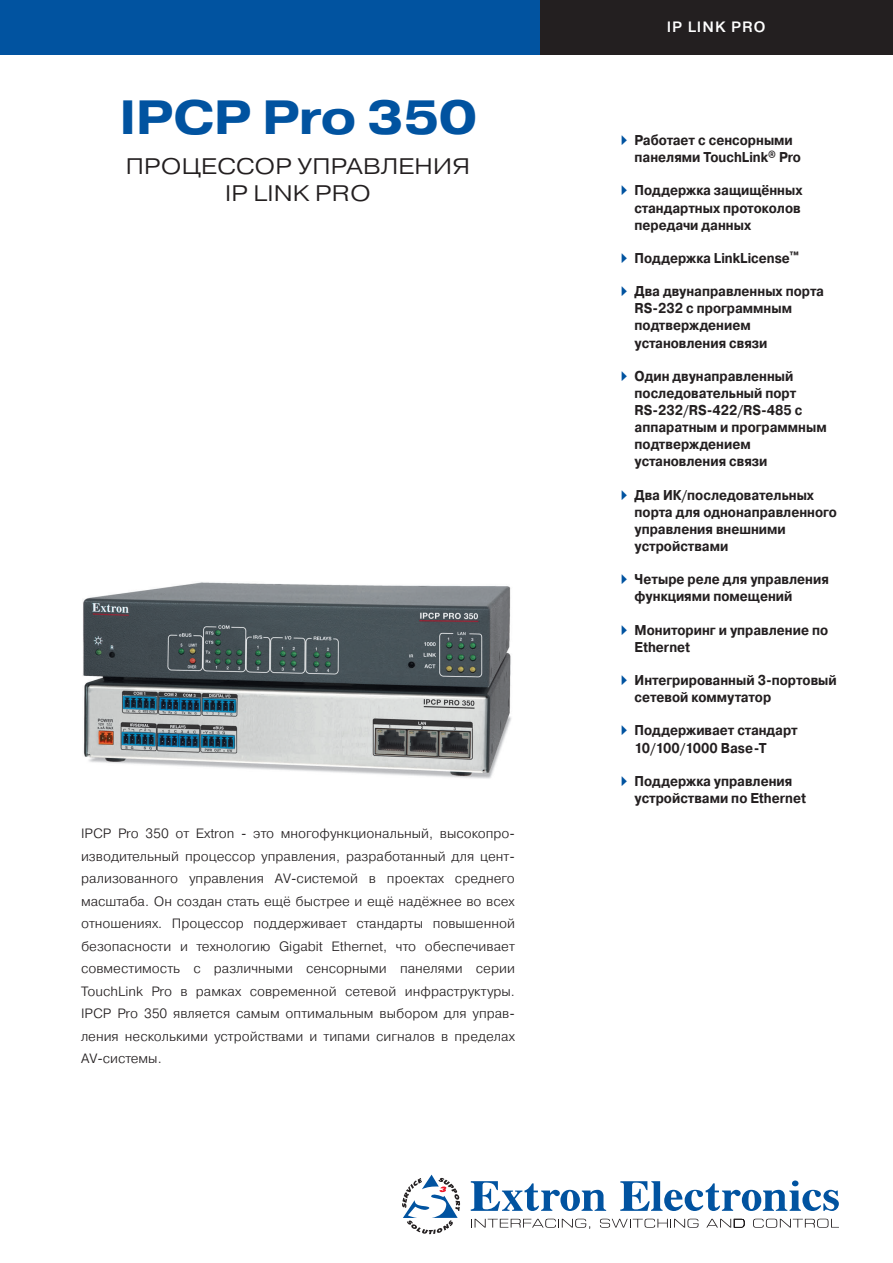
<style>
.page{position:relative;width:893px;height:1263px;background:#fff}
.page>*{position:absolute;margin:0;border:0;box-sizing:border-box;transform-origin:0 0}
.cover_product_name{font:700 48px "Pragmatica Ext";color:#0153a0}
.cover_product_subti{font:300 22.5px/27px "Pragmatica Ext";letter-spacing:.01em;color:#231f20;text-align:center}
.cover_category{font:500 15px "Pragmatica";letter-spacing:.07em;color:#fff}
.t1{font:700 14.25px/17.1px "Pragmatica";color:#231f20;scale:.9 1}
.cover_teaser_paragr{font:300 13.5px/22.5px "Pragmatica";color:#231f20;text-align:justify}
.s1{font-family:"Quick Type Pi";font-weight:400;color:#0153a0}
</style>
<div class="page">
<svg style="left:402px;top:1175px;width:58px;height:59px"></svg>
<svg style="left:471px;top:1181px;width:135px;height:30px"></svg>
<svg style="left:620px;top:1180px;width:219px;height:31px"></svg>
<svg style="left:471px;top:1219px;width:119px;height:10px"></svg>
<svg style="left:600px;top:1219px;width:98px;height:9px"></svg>
<svg style="left:706px;top:1219px;width:39px;height:8px"></svg>
<svg style="left:753px;top:1219px;width:86px;height:9px"></svg>
<div style="left:0;top:0;width:554px;height:54px;background:#0153a0"></div>
<div style="left:540px;top:0;width:353px;height:54px;background:#231f20"></div>
<img style="left:83px;top:582px;width:429px;height:197px">
<p class="cover_product_name" style="left:120px;top:86px;width:358px">IPCP Pro 350</p>
<p class="cover_product_subti" style="left:126px;top:153px;width:346px">ПРОЦЕССОР УПРАВЛЕНИЯ<br>IP LINK PRO</p>
<p class="cover_teaser_paragr" style="left:81px;top:822px;width:435px">IPCP Pro 350 от Extron - это многофункциональный, высокопро&shy;изводительный процессор управления, разработанный для цент&shy;рализованного управления AV-системой в проектах среднего масштаба. Он создан стать ещё быстрее и ещё надёжнее во всех отношениях. Процессор поддерживает стандарты повышенной безопасности и технологию Gigabit Ethernet, что обеспечивает совместимость с различными сенсорными панелями серии TouchLink Pro в рамках современной сетевой инфраструктуры.<br>IPCP Pro 350 является самым оптимальным выбором для управ&shy;ления несколькими устройствами и типами сигналов в пределах AV-системы.</p>
<p class="cover_category" style="left:667px;top:18px;width:100px">IP LINK PRO</p>
<p class="t1" style="left:635px;top:132px;width:186px;text-indent:-14px"><span class="s1">A</span> Работает с сенсорными панелями TouchLink<sup>®</sup> Pro</p>
<p class="t1" style="left:635px;top:182px;width:188px;text-indent:-14px"><span class="s1">A</span> Поддержка защищённых стандартных протоколов передачи данных</p>
<p class="t1" style="left:621px;top:250px;width:199px"><span class="s1">A</span> Поддержка LinkLicense<sup>™</sup></p>
<p class="t1" style="left:635px;top:283px;width:212px;text-indent:-14px"><span class="s1">A</span> Два двунаправленных порта<br>RS-232 с программным подтверждением установления связи</p>
<p class="t1" style="left:635px;top:367px;width:215px;text-indent:-14px"><span class="s1">A</span> Один двунаправленный последовательный порт<br>RS-232/RS-422/RS-485 с аппаратным и программным подтверждением установления связи</p>
<p class="t1" style="left:635px;top:486px;width:226px;text-indent:-14px"><span class="s1">A</span> Два ИК/последовательных порта для однонаправленного управления внешними устройствами</p>
<p class="t1" style="left:635px;top:571px;width:217px;text-indent:-14px"><span class="s1">A</span> Четыре реле для управления функциями помещений</p>
<p class="t1" style="left:635px;top:621px;width:217px;text-indent:-14px"><span class="s1">A</span> Мониторинг и управление по<br>Ethernet</p>
<p class="t1" style="left:635px;top:672px;width:226px;text-indent:-14px"><span class="s1">A</span> Интегрированный 3-портовый сетевой коммутатор</p>
<p class="t1" style="left:635px;top:722px;width:183px;text-indent:-14px"><span class="s1">A</span> Поддерживает стандарт<br>10/100/1000 Base-T</p>
<p class="t1" style="left:635px;top:772px;width:192px;text-indent:-14px"><span class="s1">A</span> Поддержка управления устройствами по Ethernet</p>
</div>
